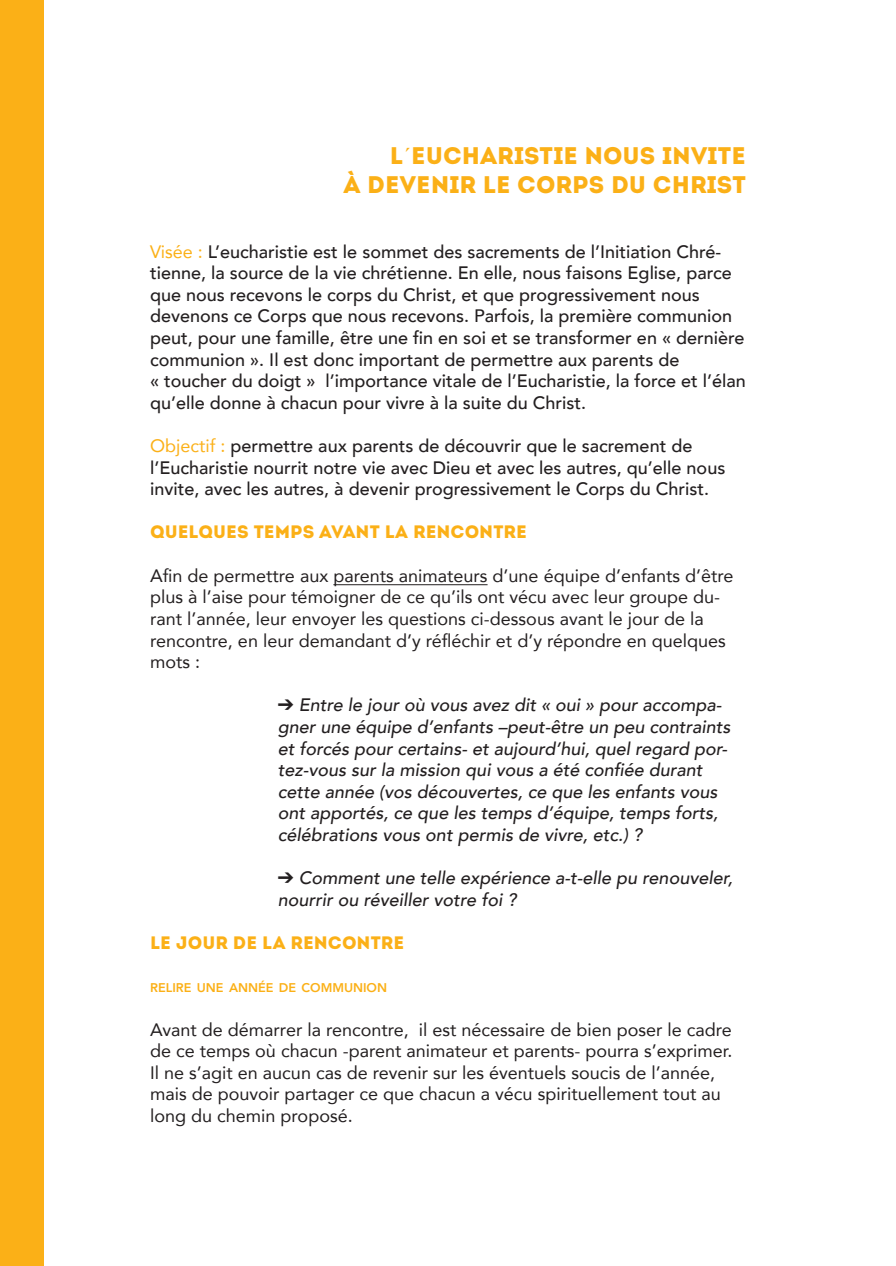
<style>
.page{position:relative;width:896px;height:1266px;background:#fff}
.page>*{position:absolute;margin:0;border:0;box-sizing:border-box;transform-origin:0 0}
.t1{font:24px/28.8px "Intro";color:#fbb017;text-align:right}
.t2{font:500 18px/21.6px "Avenir";color:#231f20}
.t3{font:18px/21.6px "Avenir";color:#231f20}
.t4{font:italic 500 18px/21.6px "Avenir";color:#231f20}
.t5{font:18px "Intro";color:#fbb017}
.t6{font:800 12.6px "Avenir";color:#fbb017}
.s1{font-family:"Times New Roman"}
.s2{font-weight:400;color:#fbb017}
</style>
<div class="page">
<hr style="left:333px;top:584px;width:154px;height:1px;background:#231f20">
<div style="left:0;top:0;width:44px;height:1265px;background:#fbb017"></div>
<h1 class="t1" style="left:343px;top:141px;width:404px">L<span class="s1">´</span>EUCHARISTIE NOUS INVITE<br>À DEVENIR LE CORPS DU CHRIST</h1>
<p class="t2" style="left:150px;top:239px;width:597px"><span class="s2">Visée :</span> L’eucharistie est le sommet des sacrements de l’Initiation Chré&shy;tienne, la source de la vie chrétienne. En elle, nous faisons Eglise, parce que nous recevons le corps du Christ, et que progressivement nous devenons ce Corps que nous recevons. Parfois, la première communion peut, pour une famille, être une fin en soi et se transformer en « dernière communion ». Il est donc important de permettre aux parents de<br>« toucher du doigt » l’importance vitale de l’Eucharistie, la force et l’élan qu’elle donne à chacun pour vivre à la suite du Christ.</p>
<p class="t2" style="left:150px;top:434px;width:576px"><span class="s2">Objectif :</span> permettre aux parents de découvrir que le sacrement de l’Eucharistie nourrit notre vie avec Dieu et avec les autres, qu’elle nous invite, avec les autres, à devenir progressivement le Corps du Christ.</p>
<p class="t5" style="left:150px;top:521px;width:378px">QUELQUES TEMPS AVANT LA RENCONTRE</p>
<p class="t3" style="left:150px;top:564px;width:585px">Afin de permettre aux parents animateurs d’une équipe d’enfants d’être plus à l’aise pour témoigner de ce qu’ils ont vécu avec leur groupe du&shy;rant l’année, leur envoyer les questions ci-dessous avant le jour de la rencontre, en leur demandant d’y réfléchir et d’y répondre en quelques mots :</p>
<p class="t4" style="left:278px;top:694px;width:454px">➔ Entre le jour où vous avez dit « oui » pour accompa&shy;gner une équipe d’enfants –peut-être un peu contraints et forcés pour certains- et aujourd’hui, quel regard por&shy;tez-vous sur la mission qui vous a été confiée durant cette année (vos découvertes, ce que les enfants vous ont apportés, ce que les temps d’équipe, temps forts, célébrations vous ont permis de vivre, etc.) ?</p>
<p class="t4" style="left:278px;top:867px;width:456px">➔ Comment une telle expérience a-t-elle pu renouveler, nourrir ou réveiller votre foi ?</p>
<p class="t5" style="left:150px;top:932px;width:255px">LE JOUR DE LA RENCONTRE</p>
<p class="t6" style="left:150px;top:976px;width:238px">RELIRE UNE ANNÉE DE COMMUNION</p>
<p class="t3" style="left:150px;top:1017px;width:584px">Avant de démarrer la rencontre, il est nécessaire de bien poser le cadre de ce temps où chacun -parent animateur et parents- pourra s’exprimer.<br>Il ne s’agit en aucun cas de revenir sur les éventuels soucis de l’année, mais de pouvoir partager ce que chacun a vécu spirituellement tout au long du chemin proposé.</p>
</div>
